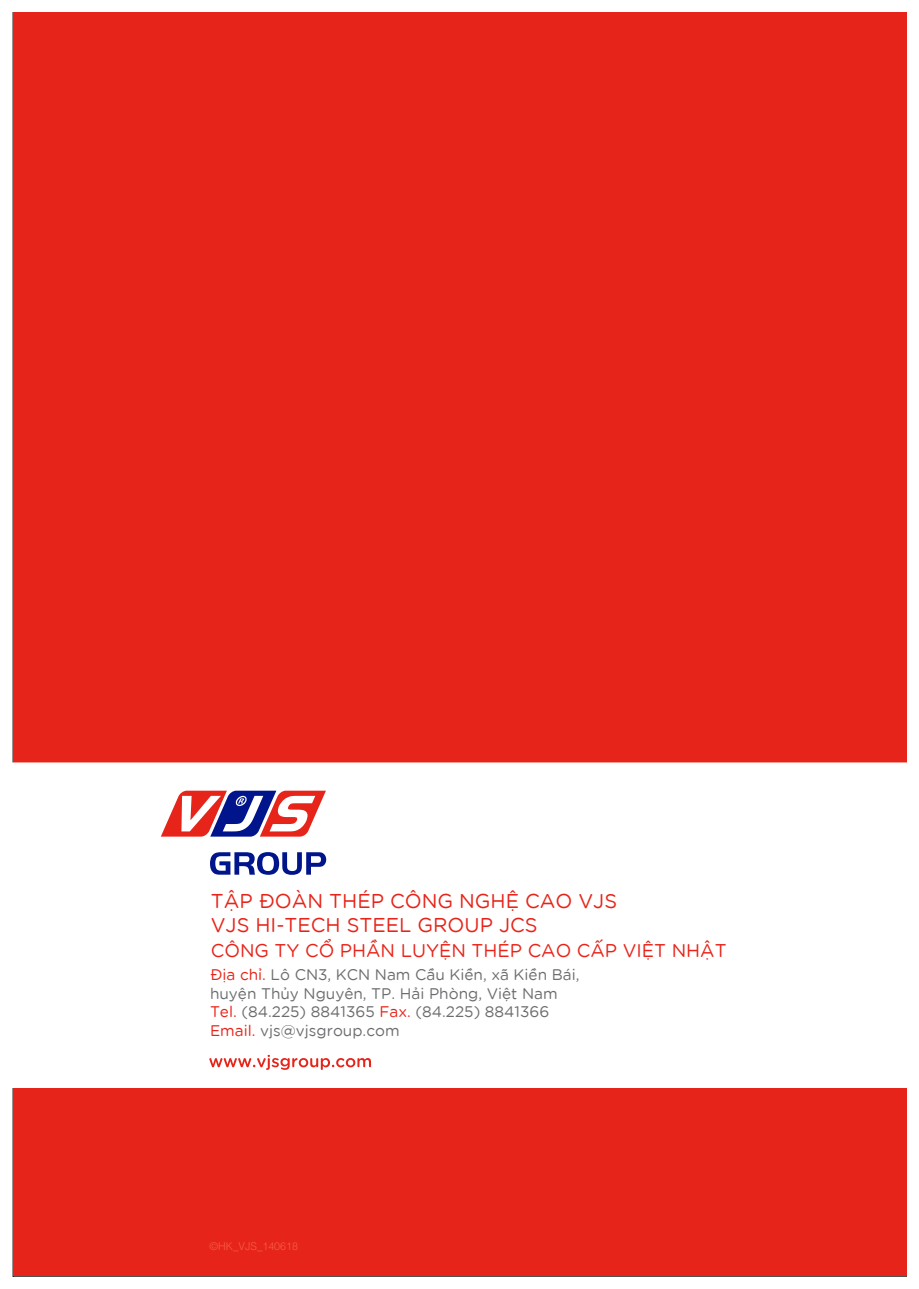
<style>
.page{position:relative;width:919px;height:1289px;background:#fff}
.page>*{position:absolute;margin:0;border:0;box-sizing:border-box;transform-origin:0 0}
.t1{font:19.95px/24px "VJS Text";color:#e72419}
.t2{font:18.45px "VJS Text";color:#e72419}
.t3{font:15.3px/18.5px "VJS Text";color:#6c6d70}
.t4{font:300 10.8px "Helvetica";color:#f55f46}
.s1{color:#e72419}
</style>
<div class="page">
<div style="left:13px;top:13px;width:893px;height:1263px;background:#e72419"></div>
<div style="left:13px;top:762px;width:893px;height:325px;background:#fff"></div>
<svg style="left:209px;top:1054px;width:162px;height:15px;background:#f8c3c0"></svg>
<svg style="left:210px;top:852px;width:116px;height:22px;background:#7d87c3"></svg>
<svg style="left:161px;top:790px;width:165px;height:46px"></svg>
<h1 class="t1" style="left:211px;top:886px;width:408px">TẬP ĐOÀN THÉP CÔNG NGHỆ CAO VJS<br>VJS HI-TECH STEEL GROUP JCS</h1>
<p class="t3" style="left:210px;top:964px;width:371px"><span class="s1">Địa chỉ.</span> Lô CN3, KCN Nam Cầu Kiền, xã Kiền Bái, huyện Thủy Nguyên, TP. Hải Phòng, Việt Nam <span class="s1">Tel.</span> (84.225) 8841365 <span class="s1">Fax.</span> (84.225) 8841366<br><span class="s1">Email.</span> vjs@vjsgroup.com</p>
<p class="t2" style="left:211px;top:936px;width:517px">CÔNG TY CỔ PHẦN LUYỆN THÉP CAO CẤP VIỆT NHẬT</p>
<p class="t4" style="left:209px;top:1239px;width:90px">©HK_VJS_140618</p>
</div>
